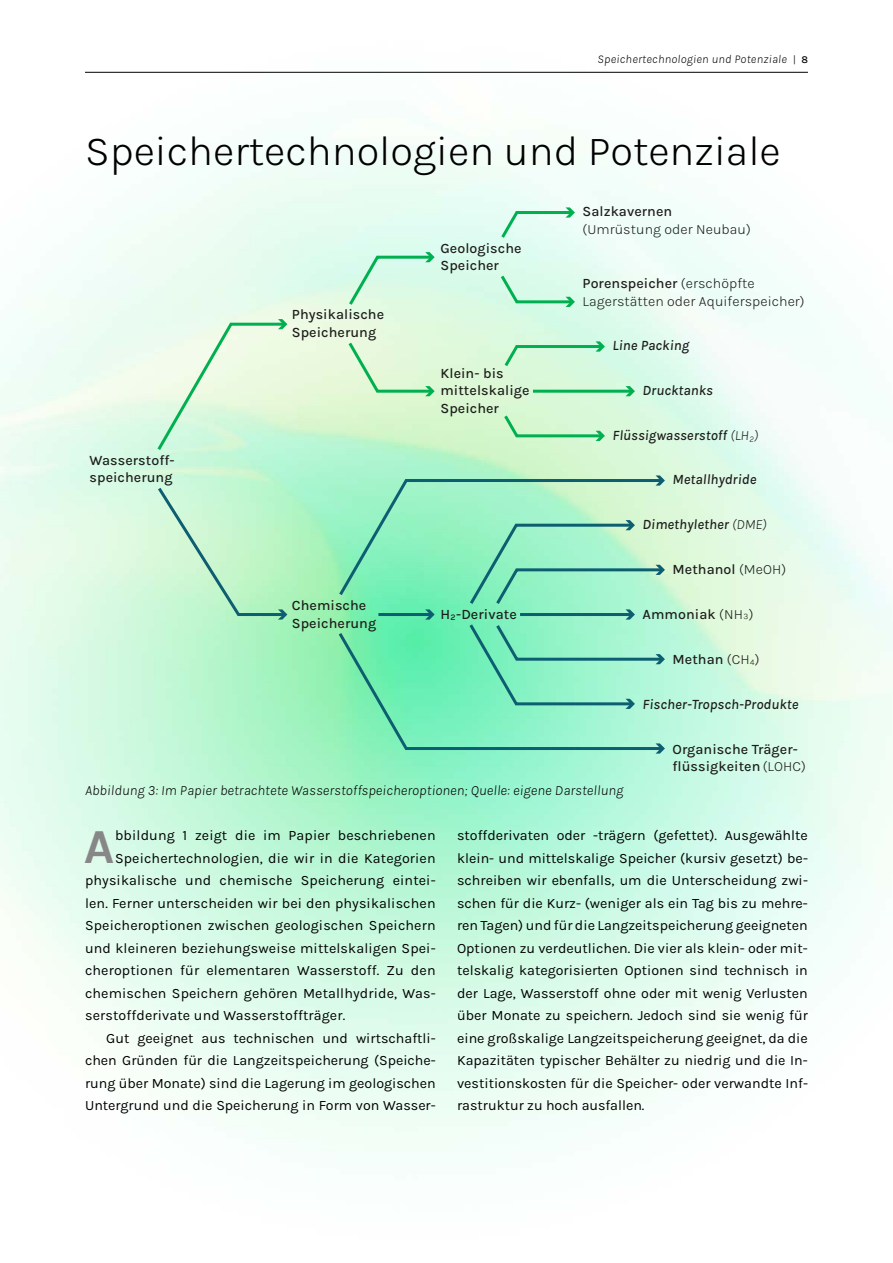
<style>
.page{position:relative;width:893px;height:1263px;background:#fff}
.page>*{position:absolute;margin:0;border:0;box-sizing:border-box;transform-origin:0 0}
.t1{font:700 48.9px "Karla";color:#878787}
.t2{font:300 42px "Karla";color:#000}
.t3{font:14.25px/22.5px "Karla";letter-spacing:.01em;color:#000;text-align:justify}
.t4{font:500 14.25px/17.2px "Karla";letter-spacing:.005em;color:#1d1d1b}
.t5{font:italic 500 14.25px "Karla";letter-spacing:.005em;color:#1d1d1b}
.t6{font:italic 300 14.25px "Karla";letter-spacing:.01em;color:#000}
.t7{font:300 14.25px/17.2px "Karla";letter-spacing:.005em;color:#1d1d1b}
.t8{font:italic 300 12px "Karla";letter-spacing:.025em;color:#000}
.s1{font-style:normal;font-size:10.5px}
.s2{font-weight:500;font-style:normal;font-size:10.5px}
.s3{font-weight:500}
.s4{font-weight:300}
</style>
<div class="page">
<hr style="left:85px;top:72px;width:723px;height:1px;background:#000">
<svg style="left:501px;top:412px;width:104px;height:29px;background:#bdeec3"></svg>
<svg style="left:502px;top:341px;width:103px;height:28px;background:#bdefcc"></svg>
<hr style="left:533px;top:390px;width:98px;height:3px;background:#00b050">
<svg style="left:625px;top:386px;width:10px;height:10px"></svg>
<svg style="left:498px;top:272px;width:77px;height:35px;background:#c1f2d8"></svg>
<svg style="left:498px;top:207px;width:77px;height:34px;background:#cdf4e2"></svg>
<svg style="left:346px;top:252px;width:89px;height:56px;background:#cbf4dc"></svg>
<svg style="left:346px;top:339px;width:89px;height:57px;background:#d3f2cf"></svg>
<svg style="left:336px;top:475px;width:329px;height:279px;background:#8ae9be"></svg>
<svg style="left:155px;top:484px;width:132px;height:136px;background:#bff1cb"></svg>
<svg style="left:155px;top:319px;width:132px;height:134px;background:#dbf6dd"></svg>
<p class="t8" style="left:597px;top:51px;width:212px">Speichertechnologien und Potenziale <span class="s1">|</span> <span class="s2">8</span></p>
<h2 class="t2" style="left:85px;top:125px;width:697px">Speichertechnologien und Potenziale</h2>
<p class="t4" style="left:90px;top:451px;width:87px">Wasserstoff&shy;speicherung</p>
<p class="t4" style="left:292px;top:306px;width:94px">Physikalische<br>Speicherung</p>
<p class="t4" style="left:292px;top:596px;width:86px">Chemische<br>Speicherung</p>
<p class="t4" style="left:440px;top:239px;width:83px">Geologische<br>Speicher</p>
<p class="t4" style="left:440px;top:364px;width:91px">Klein- bis mittelskalige<br>Speicher</p>
<p class="t4" style="left:440px;top:605px;width:78px">H₂-Derivate</p>
<p class="t4" style="left:582px;top:202px;width:91px">Salzkavernen</p>
<p class="t7" style="left:582px;top:220px;width:170px">(Umrüstung oder Neubau)</p>
<p class="t7" style="left:582px;top:275px;width:224px"><span class="s3">Porenspeicher</span> (erschöpfte<br>Lagerstätten oder Aquiferspeicher)</p>
<p class="t5" style="left:613px;top:336px;width:78px">Line Packing</p>
<p class="t5" style="left:642px;top:381px;width:72px">Drucktanks</p>
<p class="t5" style="left:613px;top:426px;width:147px">Flüssigwasserstoff <span class="s4">(LH₂)</span></p>
<p class="t5" style="left:673px;top:469px;width:85px">Metallhydride</p>
<p class="t5" style="left:643px;top:514px;width:126px">Dimethylether <span class="s4">(DME)</span></p>
<p class="t4" style="left:673px;top:560px;width:115px">Methanol <span class="s4">(MeOH)</span></p>
<p class="t4" style="left:642px;top:605px;width:112px">Ammoniak <span class="s4">(NH₃)</span></p>
<p class="t4" style="left:673px;top:650px;width:88px">Methan <span class="s4">(CH₄)</span></p>
<p class="t5" style="left:643px;top:695px;width:157px">Fischer-Tropsch-Produkte</p>
<p class="t4" style="left:673px;top:740px;width:135px">Organische Träger&shy;flüssigkeiten <span class="s4">(LOHC)</span></p>
<p class="t6" style="left:85px;top:781px;width:540px">Abbildung 3: Im Papier betrachtete Wasserstoffspeicheroptionen; Quelle: eigene Darstellung</p>
<h1 class="t1" style="left:84px;top:814px;width:32px">A</h1>
<p class="t3" style="left:115px;top:824px;width:322px">bbildung 1 zeigt die im Papier beschriebenen</p>
<p class="t3" style="left:457px;top:824px;width:352px">stoffderivaten oder -trägern (gefettet). Ausgewählte klein- und mittelskalige Speicher (kursiv gesetzt) be&shy;schreiben wir ebenfalls, um die Unterscheidung zwi&shy;schen für die Kurz- (weniger als ein Tag bis zu mehre&shy;ren Tagen) und für die Langzeitspeicherung geeigneten Optionen zu verdeutlichen. Die vier als klein- oder mit&shy;telskalig kategorisierten Optionen sind technisch in der Lage, Wasserstoff ohne oder mit wenig Verlusten über Monate zu speichern. Jedoch sind sie wenig für eine großskalige Langzeitspeicherung geeignet, da die Kapazitäten typischer Behälter zu niedrig und die In&shy;vestitionskosten für die Speicher- oder verwandte Inf&shy;rastruktur zu hoch ausfallen.</p>
<p class="t3" style="left:115px;top:846px;width:322px">Speichertechnologien, die wir in die Kategorien</p>
<p class="t3" style="left:85px;top:869px;width:352px">physikalische und chemische Speicherung eintei-</p>
<p class="t3" style="left:85px;top:891px;width:352px">len. Ferner unterscheiden wir bei den physikalischen</p>
<p class="t3" style="left:85px;top:914px;width:352px">Speicheroptionen zwischen geologischen Speichern</p>
<p class="t3" style="left:85px;top:936px;width:352px">und kleineren beziehungsweise mittelskaligen Spei-</p>
<p class="t3" style="left:85px;top:959px;width:352px">cheroptionen für elementaren Wasserstoff. Zu den</p>
<p class="t3" style="left:85px;top:981px;width:352px">chemischen Speichern gehören Metallhydride, Was-</p>
<p class="t3" style="left:85px;top:1004px;width:261px">serstoffderivate und Wasserstoffträger.</p>
<p class="t3" style="left:106px;top:1026px;width:331px">Gut geeignet aus technischen und wirtschaftli-</p>
<p class="t3" style="left:85px;top:1049px;width:352px">chen Gründen für die Langzeitspeicherung (Speiche-</p>
<p class="t3" style="left:85px;top:1071px;width:352px">rung über Monate) sind die Lagerung im geologischen</p>
<p class="t3" style="left:85px;top:1094px;width:352px">Untergrund und die Speicherung in Form von Wasser-</p>
</div>
